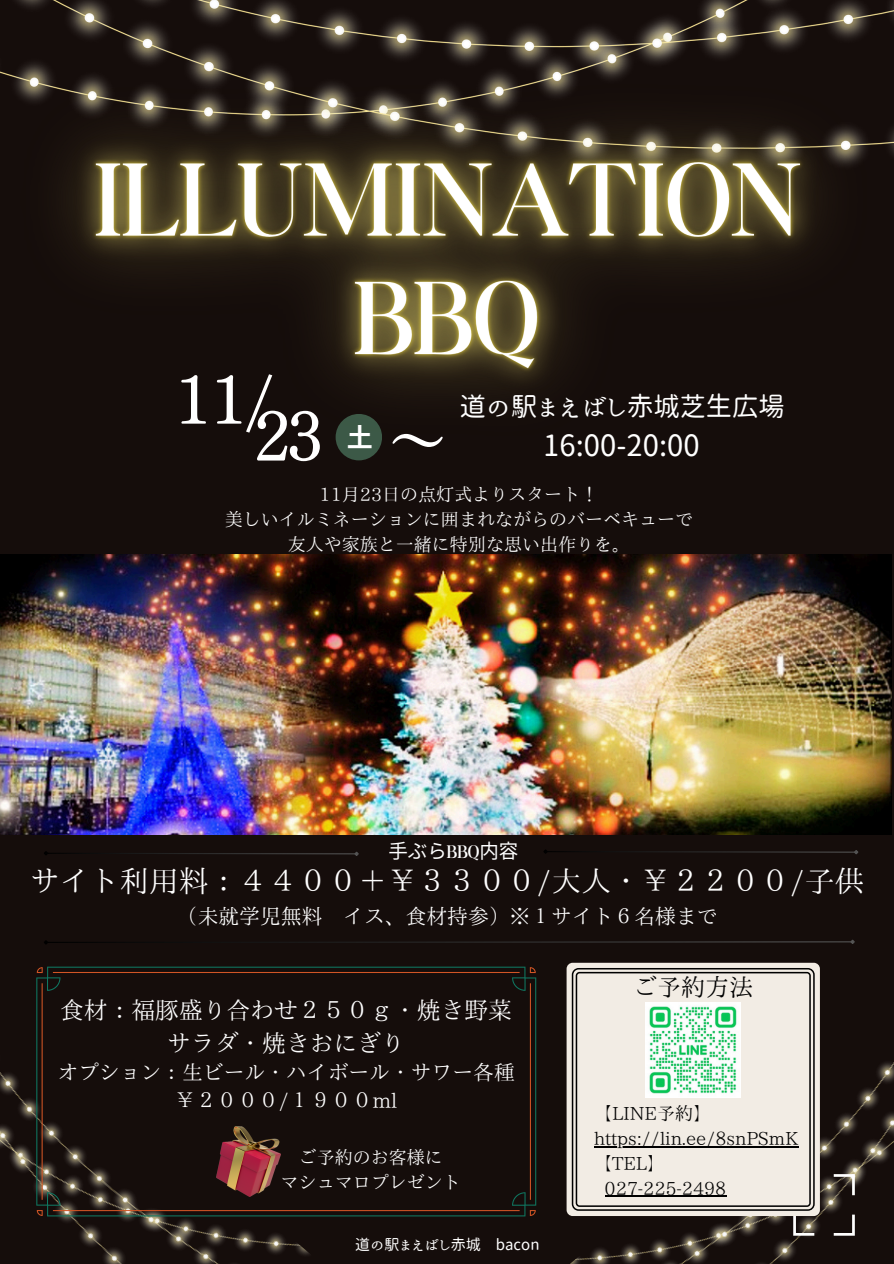
<style>
.page{position:relative;width:894px;height:1264px;background:#fff}
.page>*{position:absolute;margin:0;border:0;box-sizing:border-box;transform-origin:0 0}
.t1{font:65.4px "Canva UD Mincho Pr 6 N M";color:#fff}
.t2{font:63.75px "Canva UD Mincho Pr 6 N M";color:#fff}
.t3{font:59.4px "Canva UD Mincho Pr 6 N M";color:#fff}
.t4{font:29.85px "IP Aex Mincho";color:#fff}
.t5{font:29.25px "Honoka Antique Maru";color:#fff}
.t6{font:26.25px "Honoka Antique Maru";color:#fff}
.t7{font:700 26.1px "Noto Sans JP";color:#fff}
.t8{font:24px "IP Aex Mincho";color:#000}
.t9{font:23.85px/32.7px "IP Aex Mincho";color:#fff;text-align:center}
.t10{font:20.85px/28.2px "IP Aex Mincho";color:#fff;text-align:center}
.t11{font:19.5px "Noto Sans CJ Ksc";color:#fff}
.t12{font:18px "IP Aex Mincho";color:#fff}
.t13{font:18px/24.8px "IP Aex Mincho";color:#000}
.t14{font:15px "Honoka Antique Maru";color:#fff}
.s1{font-family:"Boston Angel";font-weight:300}
</style>
<div class="page">
<div style="left:0;top:0;width:893px;height:1263px;background:#150d0b"></div>
<img style="left:0;top:1072px;width:314px;height:191px">
<img style="left:566px;top:963px;width:327px;height:300px">
<svg style="left:833px;top:1174px;width:21px;height:21px"></svg>
<svg style="left:833px;top:1214px;width:21px;height:21px"></svg>
<svg style="left:793px;top:1215px;width:21px;height:20px"></svg>
<svg style="left:44px;top:851px;width:315px;height:5px"></svg>
<svg style="left:543px;top:849px;width:316px;height:6px"></svg>
<img style="left:0;top:554px;width:891px;height:280px">
<svg style="left:44px;top:939px;width:811px;height:5px"></svg>
<svg style="left:36px;top:966px;width:500px;height:250px"></svg>
<img style="left:216px;top:1126px;width:64px;height:70px">
<div style="left:566px;top:962px;width:253px;height:253px;background:#f2ece4;border-radius:6px"></div>
<svg style="left:571px;top:968px;width:243px;height:242px"></svg>
<img style="left:645px;top:1002px;width:95px;height:95px">
<img style="left:0;top:0;width:893px;height:461px">
<hr style="left:594px;top:1146px;width:204px;height:1px;background:#000">
<hr style="left:604px;top:1195px;width:122px;height:1px;background:#000">
<p class="t2" style="left:175px;top:368px;width:98px">11/</p>
<h3 class="t6" style="left:459px;top:393px;width:326px">道の駅まえばし赤城芝生広場</h3>
<p class="t1" style="left:254px;top:404px;width:71px">23</p>
<p class="t7" style="left:347px;top:416px;width:25px">土</p>
<p class="t3" style="left:388px;top:411px;width:52px">～</p>
<p class="t12" style="left:319px;top:485px;width:280px">11月23日の点灯式よりスタート！</p>
<p class="t12" style="left:225px;top:510px;width:469px">美しいイルミネーションに囲まれながらのバーベキューで</p>
<h4 class="t12" style="left:288px;top:534px;width:343px">友人や家族と一緒に特別な思い出作りを。</h4>
<h5 class="t5" style="left:543px;top:430px;width:158px">16:00-20:00</h5>
<p class="t11" style="left:388px;top:835px;width:130px">手ぶら<span class="s1">BBQ</span>内容</p>
<p class="t4" style="left:30px;top:865px;width:835px">サイト利用料：４４００＋￥３３００/大人・￥２２００/子供</p>
<p class="t10" style="left:177px;top:901px;width:542px">（未就学児無料 イス、食材持参）※１サイト６名様まで</p>
<p class="t9" style="left:60px;top:993px;width:453px">食材：福豚盛り合わせ２５０ｇ・焼き野菜サラダ・焼きおにぎり</p>
<p class="t10" style="left:57px;top:1058px;width:459px">オプション：生ビール・ハイボール・サワー各種￥２０００/１９００ml</p>
<p class="t12" style="left:298px;top:1148px;width:146px">ご予約のお客様に</p>
<p class="t12" style="left:280px;top:1172px;width:182px">マシュマロプレゼント</p>
<p class="t14" style="left:355px;top:1236px;width:186px">道の駅まえばし赤城 bacon</p>
<p class="t8" style="left:633px;top:974px;width:121px">ご予約方法</p>
<p class="t13" style="left:594px;top:1100px;width:118px">【LINE予約】</p>
<h6 class="t13" style="left:594px;top:1125px;width:205px">https://lin.ee/8snPSmK【TEL】</h6>
<p class="t13" style="left:604px;top:1175px;width:123px">027-225-2498</p>
</div>
